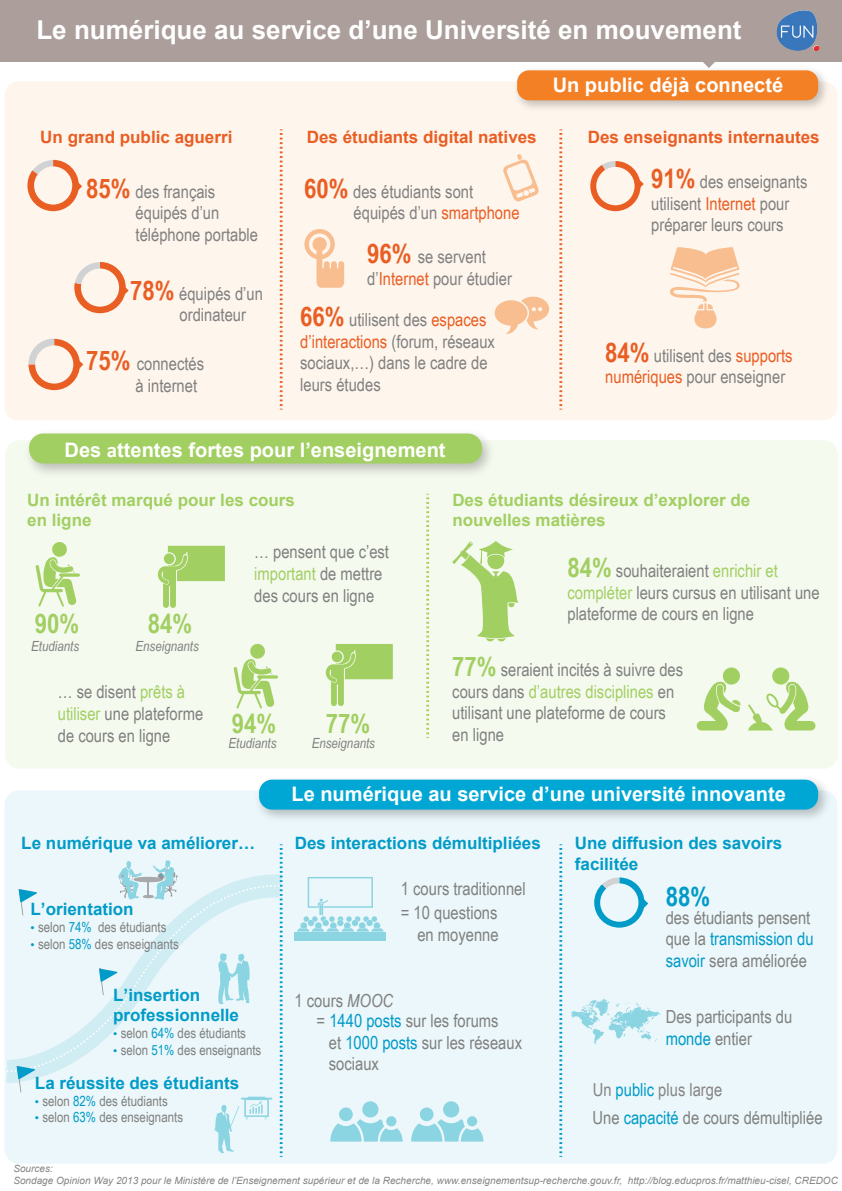
<style>
.page{position:relative;width:842px;height:1191px;background:#fff}
.page>*{position:absolute;margin:0;border:0;box-sizing:border-box;transform-origin:0 0}
.t1{font:700 27px "Arial Narrow";color:#a2cf62}
.t2{font:700 27px "Arial Narrow";color:#e95e23}
.t3{font:700 27px "Arial Narrow";color:#009bc8}
.t4{font:700 26px "Arial";color:#fff}
.t5{font:700 20px "Arial";color:#fff}
.t6{font:18px/21.6px "Arial Narrow";color:#80807f}
.t7{font:18px "Arial Narrow";color:#868483}
.t8{font:700 17px/20.4px "Arial";color:#009bc8}
.t9{font:700 17px/20.4px "Arial";color:#a2cf62}
.t10{font:700 17px "Arial";color:#e95e23}
.t11{font:14px "Arial Narrow";color:#80807f}
.t12{font:italic 14px "Arial Narrow";color:#80807f}
.t13{font:italic 10px/12px "Arial";color:#868483}
.s1{font-weight:700;font-size:27px;color:#e95e23}
.s2{color:#e95e23}
.s3{font-family:"Calibri";font-size:21px}
.s4{color:#a2cf62}
.s5{font-weight:700;font-size:27px;color:#a2cf62}
.s6{font-family:"Arial";font-size:12px;color:#009bc8}
.s7{color:#009bc8}
.s8{font-style:italic}
</style>
<div class="page">
<div style="left:5px;top:440px;width:833px;height:328px;background:#f5faef;border-radius:14px"></div>
<img style="left:29px;top:434px;width:461px;height:39px">
<div style="left:29px;top:433px;width:453px;height:30px;background:#a2cf62;border-radius:14px"></div>
<div style="left:4px;top:790px;width:833px;height:373px;background:#ebf7fa;border-radius:14px"></div>
<div style="left:4px;top:81px;width:833px;height:339px;background:#fef5ed;border-radius:14px"></div>
<div style="left:0;top:0;width:842px;height:62px;background:#ab9e9b"></div>
<svg style="left:703px;top:62px;width:12px;height:1px"></svg>
<svg style="left:304px;top:229px;width:40px;height:59px"></svg>
<svg style="left:503px;top:154px;width:36px;height:47px"></svg>
<svg style="left:670px;top:247px;width:70px;height:81px"></svg>
<svg style="left:495px;top:297px;width:54px;height:37px"></svg>
<svg style="left:280px;top:844px;width:3px;height:312px"></svg>
<svg style="left:426px;top:494px;width:3px;height:244px"></svg>
<svg style="left:559px;top:844px;width:3px;height:312px"></svg>
<svg style="left:280px;top:129px;width:3px;height:280px"></svg>
<svg style="left:559px;top:129px;width:3px;height:280px"></svg>
<svg style="left:452px;top:541px;width:66px;height:100px"></svg>
<svg style="left:36px;top:542px;width:44px;height:64px"></svg>
<svg style="left:234px;top:643px;width:44px;height:65px"></svg>
<svg style="left:158px;top:546px;width:67px;height:62px"></svg>
<svg style="left:326px;top:644px;width:67px;height:62px"></svg>
<svg style="left:7px;top:885px;width:273px;height:187px"></svg>
<svg style="left:19px;top:889px;width:18px;height:26px"></svg>
<svg style="left:99px;top:968px;width:18px;height:27px"></svg>
<svg style="left:17px;top:1065px;width:18px;height:27px"></svg>
<svg style="left:218px;top:953px;width:32px;height:51px"></svg>
<svg style="left:215px;top:1096px;width:57px;height:57px"></svg>
<svg style="left:118px;top:860px;width:60px;height:39px"></svg>
<div style="left:294px;top:932px;width:92px;height:8px;background:#8bd4e2"></div>
<svg style="left:297px;top:877px;width:87px;height:54px"></svg>
<svg style="left:571px;top:999px;width:89px;height:45px"></svg>
<svg style="left:330px;top:1101px;width:73px;height:40px"></svg>
<svg style="left:411px;top:1101px;width:72px;height:40px"></svg>
<svg style="left:27px;top:160px;width:55px;height:51px"></svg>
<svg style="left:28px;top:338px;width:55px;height:52px"></svg>
<svg style="left:74px;top:262px;width:55px;height:51px"></svg>
<svg style="left:590px;top:161px;width:54px;height:50px"></svg>
<svg style="left:594px;top:877px;width:54px;height:50px"></svg>
<svg style="left:748px;top:667px;width:67px;height:63px"></svg>
<svg style="left:697px;top:667px;width:44px;height:63px"></svg>
<img style="left:517px;top:63px;width:309px;height:45px">
<div style="left:517px;top:70px;width:301px;height:30px;background:#f48026;border-radius:12px"></div>
<img style="left:259px;top:780px;width:568px;height:38px">
<div style="left:259px;top:779px;width:559px;height:30px;background:#00a7d5;border-radius:13px"></div>
<img style="left:780px;top:10px;width:23px;height:12px">
<h2 class="t4" style="left:36px;top:13px;width:707px">Le numérique au service d’une Université en mouvement</h2>
<p class="t5" style="left:553px;top:72px;width:232px">Un public déjà connecté</p>
<p class="t10" style="left:40px;top:126px;width:194px">Un grand public aguerri</p>
<p class="t10" style="left:307px;top:126px;width:231px">Des étudiants digital natives</p>
<p class="t10" style="left:588px;top:126px;width:233px">Des enseignants internautes</p>
<h1 class="t2" style="left:86px;top:168px;width:46px">85%</h1>
<p class="t6" style="left:136px;top:180px;width:124px">des français équipés d’un téléphone portable</p>
<p class="t6" style="left:180px;top:282px;width:85px;text-indent:-49px"><span class="s1">78%</span> équipés d’un ordinateur</p>
<p class="t6" style="left:136px;top:352px;width:70px;text-indent:-49px"><span class="s1">75%</span> connectés à internet</p>
<p class="t6" style="left:354px;top:180px;width:168px;text-indent:-49px"><span class="s1">60%</span> des étudiants sont équipés d’un <span class="s2">smartphone</span></p>
<p class="t6" style="left:651px;top:170px;width:158px"><span class="s1">91%</span> des enseignants utilisent <span class="s2">Internet</span> pour préparer leurs cours</p>
<p class="t6" style="left:367px;top:245px;width:146px"><span class="s1">96%</span> se servent d’<span class="s2">Internet</span> pour étudier</p>
<p class="t6" style="left:300px;top:308px;width:196px"><span class="s1">66%</span> utilisent des <span class="s2">espaces d’interactions</span> (forum, réseaux sociaux,…) dans le cadre de leurs études</p>
<p class="t6" style="left:605px;top:344px;width:189px"><span class="s1">84%</span> utilisent des <span class="s2">supports numériques</span> pour enseigner</p>
<p class="t5" style="left:65px;top:437px;width:383px">Des <span class="s3">a</span>ttentes fortes pour l’enseignement</p>
<p class="t9" style="left:27px;top:490px;width:269px">Un intérêt marqué pour les cours en ligne</p>
<p class="t9" style="left:452px;top:490px;width:300px">Des étudiants désireux d’explorer de nouvelles matières</p>
<h1 class="t1" style="left:35px;top:603px;width:46px">90%</h1>
<h1 class="t1" style="left:148px;top:603px;width:46px">84%</h1>
<p class="t12" style="left:31px;top:636px;width:49px">Etudiants</p>
<p class="t12" style="left:136px;top:636px;width:65px">Enseignants</p>
<p class="t6" style="left:58px;top:680px;width:147px">… se disent <span class="s4">prêts à utiliser</span> une plateforme de cours en ligne</p>
<p class="t6" style="left:254px;top:540px;width:136px">… pensent que c’est <span class="s4">important</span> de mettre des cours en ligne</p>
<h1 class="t1" style="left:232px;top:703px;width:46px">94%</h1>
<h1 class="t1" style="left:326px;top:703px;width:46px">77%</h1>
<p class="t12" style="left:229px;top:733px;width:49px">Etudiants</p>
<p class="t12" style="left:312px;top:733px;width:65px">Enseignants</p>
<p class="t6" style="left:567px;top:559px;width:254px"><span class="s5">84%</span> souhaiteraient <span class="s4">enrichir et compléter</span> leurs cursus en utilisant une plateforme de cours en ligne</p>
<p class="t6" style="left:452px;top:658px;width:232px"><span class="s5">77%</span> seraient incités à suivre des cours dans <span class="s4">d’autres disciplines</span> en utilisant une plateforme de cours en ligne</p>
<p class="t5" style="left:291px;top:781px;width:496px">Le numérique au service d’une université innovante</p>
<p class="t8" style="left:21px;top:833px;width:235px">Le numérique va améliorer…</p>
<p class="t8" style="left:31px;top:899px;width:105px">L’orientation</p>
<p class="t11" style="left:31px;top:916px;width:138px"><span class="s6">•</span> selon <span class="s7">74%</span> des étudiants</p>
<p class="t11" style="left:31px;top:933px;width:150px"><span class="s6">•</span> selon <span class="s7">58%</span> des enseignants</p>
<p class="t8" style="left:113px;top:985px;width:127px">L’insertion professionnelle</p>
<p class="t11" style="left:113px;top:1022px;width:134px"><span class="s6">•</span> selon <span class="s7">64%</span> des étudiants</p>
<p class="t11" style="left:113px;top:1039px;width:150px"><span class="s6">•</span> selon <span class="s7">51%</span> des enseignants</p>
<p class="t8" style="left:35px;top:1073px;width:206px">La réussite des étudiants</p>
<p class="t11" style="left:35px;top:1090px;width:134px"><span class="s6">•</span> selon <span class="s7">82%</span> des étudiants</p>
<p class="t11" style="left:35px;top:1107px;width:150px"><span class="s6">•</span> selon <span class="s7">63%</span> des enseignants</p>
<p class="t8" style="left:295px;top:833px;width:248px">Des interactions démultipliées</p>
<p class="t8" style="left:575px;top:833px;width:209px">Une diffusion des savoirs facilitée</p>
<p class="t6" style="left:401px;top:876px;width:126px;line-height:24px">1 cours traditionnel = 10 questions</p>
<p class="t6" style="left:417px;top:923px;width:83px">en moyenne</p>
<p class="t6" style="left:317px;top:990px;width:184px;line-height:20px;text-indent:-22px">1 cours <span class="s8">MOOC<br></span>= <span class="s7">1440 posts</span> sur les forums</p>
<p class="t6" style="left:329px;top:1030px;width:195px">et <span class="s7">1000 posts</span> sur les réseaux sociaux</p>
<h1 class="t3" style="left:666px;top:876px;width:46px">88%</h1>
<p class="t6" style="left:666px;top:906px;width:149px">des étudiants pensent que la <span class="s7">transmission du savoir</span> sera améliorée</p>
<p class="t6" style="left:666px;top:1005px;width:128px">Des participants du <span class="s7">monde</span> entier</p>
<p class="t7" style="left:593px;top:1076px;width:131px">Un <span class="s7">public</span> plus large</p>
<p class="t6" style="left:592px;top:1106px;width:232px">Une <span class="s7">capacité</span> de cours démultipliée</p>
<p class="t13" style="left:13px;top:1163px;width:826px">Sources:<br>Sondage Opinion Way 2013 pour le Ministère de l’Enseignement supérieur et de la Recherche, www.enseignementsup-recherche.gouv.fr, http://blog.educpros.fr/matthieu-cisel, CREDOC</p>
</div>
